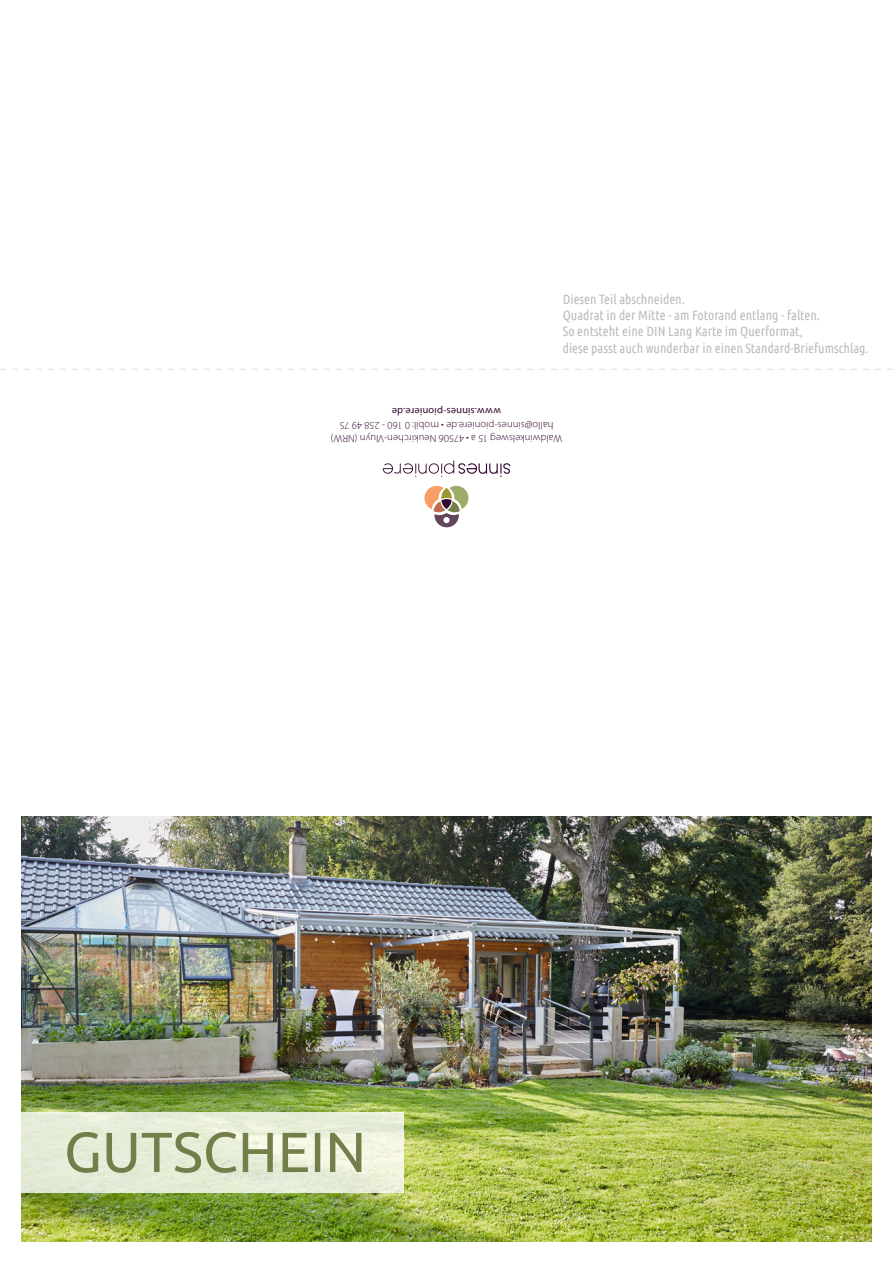
<style>
.page{position:relative;width:893px;height:1263px;background:#fff}
.page>*{position:absolute;margin:0;border:0;box-sizing:border-box;transform-origin:0 0}
.t1{font:13.5px "Ubuntu Condensed";color:#bcbdc0}
.t2{font:300 10.5px "Myriad Pro";letter-spacing:.01em;color:#33092f}
.t3{font:10.5px "Myriad Pro";letter-spacing:.015em;color:#33092f}
</style>
<div class="page">
<img style="left:21px;top:816px;width:851px;height:426px">
<svg style="left:0;top:369px;width:893px;height:1px"></svg>
<svg style="left:21px;top:1112px;width:383px;height:81px;fill:#e6edd8"></svg>
<svg style="left:67px;top:1132px;width:294px;height:41px"></svg>
<svg style="left:424px;top:486px;width:44px;height:41px"></svg>
<svg style="left:383px;top:460px;width:127px;height:17px"></svg>
<p class="t1" style="left:563px;top:291px;width:124px">Diesen Teil abschneiden.</p>
<p class="t1" style="left:563px;top:307px;width:259px">Quadrat in der Mitte - am Fotorand entlang - falten.</p>
<p class="t1" style="left:563px;top:323px;width:242px">So entsteht eine DIN Lang Karte im Querformat,</p>
<p class="t1" style="left:563px;top:339px;width:307px">diese passt auch wunderbar in einen Standard-Briefumschlag.</p>
<p class="t3" style="left:501px;top:418px;width:111px;rotate:-180deg">www.sinnes-pioniere.de</p>
<p class="t2" style="left:553px;top:432px;width:215px;rotate:-180deg">hallo@sinnes-pioniere.de • mobil: 0 160 - 258 49 75</p>
<p class="t2" style="left:562px;top:445px;width:233px;rotate:-180deg">Waldwinkelsweg 15 a • 47506 Neukirchen-Vluyn (NRW)</p>
</div>
